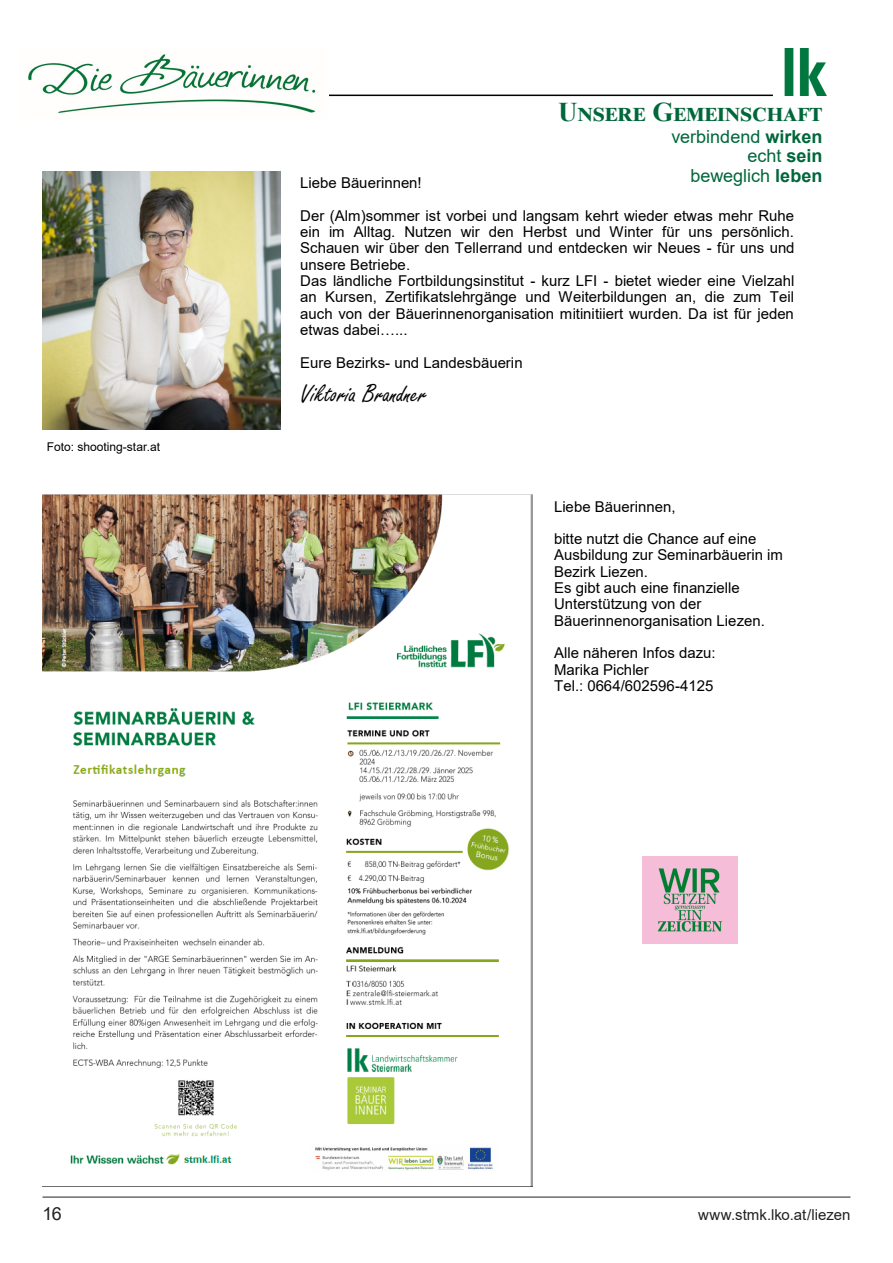
<style>
.page{position:relative;width:893px;height:1263px;background:#fff}
.page>*{position:absolute;margin:0;border:0;box-sizing:border-box;transform-origin:0 0}
.t1{font:700 27px "Times New Roman";color:#00673b}
.t2{font:27px "Freestyle Script";color:#000}
.t3{font:18px/19.6px "Arial";color:#00673b;text-align:right}
.t4{font:18px "Arial";color:#231f20}
.t5{font:15px/16.4px "Arial";color:#000}
.t6{font:15px "Arial";color:#231f20}
.t7{font:12px "Arial";color:#000}
.s1{font-weight:700}
</style>
<div class="page">
<hr style="left:43px;top:1197px;width:807px;height:1px;background:#231f20">
<hr style="left:19px;top:95px;width:754px;height:1px;background:#000">
<img style="left:785px;top:49px;width:41px;height:46px">
<img style="left:20px;top:54px;width:309px;height:60px">
<img style="left:42px;top:171px;width:239px;height:258px">
<img style="left:643px;top:856px;width:94px;height:87px">
<img style="left:42px;top:494px;width:491px;height:692px">
<p class="t7" style="left:47px;top:439px;width:115px">Foto: shooting-star.at</p>
<h1 class="t1" style="left:558px;top:92px;width:266px">Unsere Gemeinschaft</h1>
<p class="t3" style="left:671px;top:126px;width:153px">verbindend <span class="s1">wirken </span>echt <span class="s1">sein </span>beweglich <span class="s1">leben</span></p>
<p class="t5" style="left:300px;top:166px;width:495px;line-height:32.5px">Liebe Bäuerinnen!<br>Der (Alm)sommer ist vorbei und langsam kehrt wieder etwas mehr Ruhe</p>
<p class="t5" style="left:300px;top:224px;width:496px">ein im Alltag. Nutzen wir den Herbst und Winter für uns persönlich.<br>Schauen wir über den Tellerrand und entdecken wir Neues - für uns und unsere Betriebe.<br>Das ländliche Fortbildungsinstitut - kurz LFI - bietet wieder eine Vielzahl an Kursen, Zertifikatslehrgänge und Weiterbildungen an, die zum Teil auch von der Bäuerinnenorganisation mitinitiiert wurden. Da ist für jeden etwas dabei…...</p>
<p class="t5" style="left:300px;top:354px;width:224px">Eure Bezirks- und Landesbäuerin</p>
<h1 class="t2" style="left:300px;top:379px;width:128px">Viktoria Brandner</h1>
<p class="t5" style="left:554px;top:490px;width:204px;line-height:32.5px">Liebe Bäuerinnen,<br>bitte nutzt die Chance auf eine</p>
<p class="t5" style="left:554px;top:547px;width:230px">Ausbildung zur Seminarbäuerin im<br>Bezirk Liezen.<br>Es gibt auch eine finanzielle<br>Unterstützung von der<br>Bäuerinnenorganisation Liezen.</p>
<p class="t5" style="left:554px;top:645px;width:163px">Alle näheren Infos dazu:<br>Marika Pichler<br>Tel.: 0664/602596-4125</p>
<p class="t4" style="left:43px;top:1202px;width:21px">16</p>
<p class="t5" style="left:672px;top:1204px;width:157px">www.stmk.lko.at/murau</p>
<p class="t6" style="left:698px;top:1205px;width:154px">www.stmk.lko.at/liezen</p>
</div>
